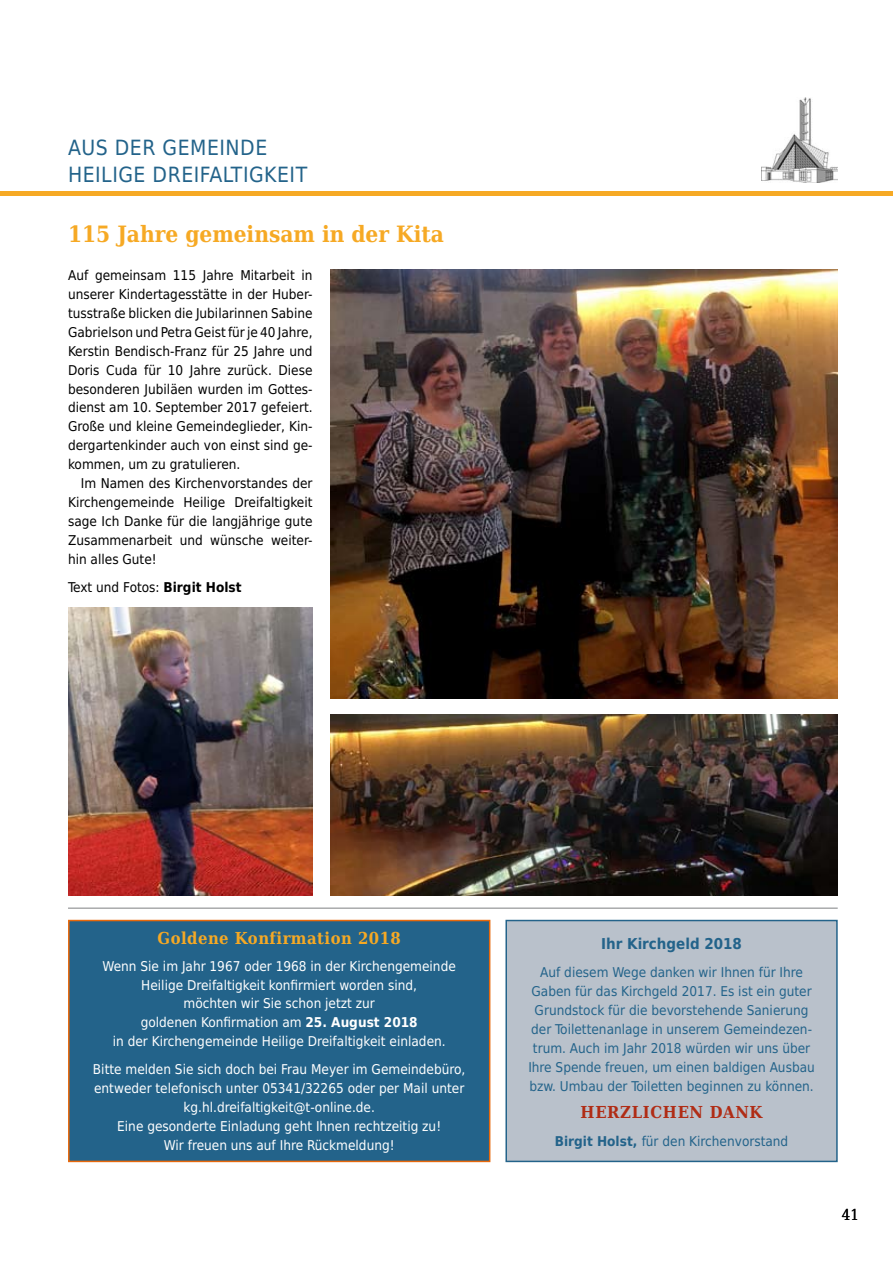
<style>
.page{position:relative;width:893px;height:1263px;background:#fff}
.page>*{position:absolute;margin:0;border:0;box-sizing:border-box;transform-origin:0 0}
.t1{font:700 22.5px "DejaVu Serif Condensed";color:#f6a924}
.t2{font:21px/27px "DejaVu Sans Condensed";letter-spacing:.025em;color:#23638a}
.t3{font:700 16.5px "DejaVu Serif Condensed";letter-spacing:.03em;color:#f6a924}
.t4{font:700 16.5px "DejaVu Serif Condensed";color:#b02c15}
.t5{font:700 15px "DejaVu Sans Condensed";color:#23638a}
.t6{font:15px "DejaVu Serif Condensed";color:#000}
.t7{font:13.5px/18.9px "DejaVu Sans Condensed";color:#000;text-align:justify}
.t8{font:13.5px/18.9px "DejaVu Sans Condensed";color:#fff;text-align:center}
.t9{font:13.5px/18.9px "DejaVu Sans Condensed";color:#23638a;text-align:center}
.s1{font-weight:700}
</style>
<div class="page">
<div style="left:0;top:191px;width:893px;height:5px;background:#f6a924"></div>
<img style="left:761px;top:97px;width:77px;height:86px">
<img style="left:330px;top:270px;width:508px;height:428px">
<img style="left:68px;top:608px;width:245px;height:287px">
<img style="left:331px;top:714px;width:507px;height:181px">
<div style="left:69px;top:920px;width:421px;height:241px;background:#23638a"></div>
<div style="left:68px;top:920px;width:422px;height:242px;border:2px solid #e7680b"></div>
<div style="left:506px;top:920px;width:331px;height:241px;background:#b9c1cb"></div>
<div style="left:505px;top:920px;width:333px;height:242px;border:2px solid #23638a"></div>
<hr style="left:68px;top:907px;width:770px;height:2px;background:#a9aaac">
<h2 class="t2" style="left:68px;top:133px;width:241px">AUS DER GEMEINDE<br>HEILIGE DREIFALTIGKEIT</h2>
<h1 class="t1" style="left:68px;top:217px;width:377px">115 Jahre gemeinsam in der Kita</h1>
<p class="t7" style="left:68px;top:265px;width:246px">Auf gemeinsam 115 Jahre Mitarbeit in unserer Kindertagesstätte in der Huber&shy;tusstraße blicken die Jubilarinnen Sabine Gabrielson und Petra Geist für je 40 Jahre, Kerstin Bendisch-Franz für 25 Jahre und Doris Cuda für 10 Jahre zurück. Diese besonderen Jubiläen wurden im Gottes&shy;dienst am 10. September 2017 gefeiert.<br>Große und kleine Gemeindeglieder, Kin&shy;dergartenkinder auch von einst sind ge&shy;kommen, um zu gratulieren.</p>
<p class="t7" style="left:68px;top:473px;width:246px;text-indent:13px">Im Namen des Kirchenvorstandes der Kirchengemeinde Heilige Dreifaltigkeit sage Ich Danke für die langjährige gute Zusammenarbeit und wünsche weiter&shy;hin alles Gute!</p>
<p class="t7" style="left:68px;top:577px;width:175px">Text und Fotos: <span class="s1">Birgit Holst</span></p>
<p class="t3" style="left:158px;top:925px;width:245px">Goldene Konfirmation 2018</p>
<p class="t8" style="left:103px;top:956px;width:355px">Wenn Sie im Jahr 1967 oder 1968 in der Kirchengemeinde Heilige Dreifaltigkeit konfirmiert worden sind,<br>möchten wir Sie schon jetzt zur<br>goldenen Konfirmation am <span class="s1">25. August 2018<br></span>in der Kirchengemeinde Heilige Dreifaltigkeit einladen.</p>
<p class="t8" style="left:93px;top:1059px;width:374px">Bitte melden Sie sich doch bei Frau Meyer im Gemeindebüro, entweder telefonisch unter 05341/32265 oder per Mail unter kg.hl.dreifaltigkeit@t-online.de.<br>Eine gesonderte Einladung geht Ihnen rechtzeitig zu!<br>Wir freuen uns auf Ihre Rückmeldung!</p>
<p class="t5" style="left:601px;top:932px;width:142px">Ihr Kirchgeld 2018</p>
<p class="t9" style="left:528px;top:962px;width:288px">Auf diesem Wege danken wir Ihnen für Ihre Gaben für das Kirchgeld 2017. Es ist ein guter Grundstock für die bevorstehende Sanierung der Toilettenanlage in unserem Gemeindezen&shy;trum. Auch im Jahr 2018 würden wir uns über Ihre Spende freuen, um einen baldigen Ausbau bzw. Umbau der Toiletten beginnen zu können.</p>
<p class="t4" style="left:581px;top:1099px;width:27px">Herzlichen</p>
<p class="t4" style="left:710px;top:1099px;width:28px">Dank</p>
<p class="t9" style="left:555px;top:1131px;width:235px"><span class="s1">Birgit Holst,</span> für den Kirchenvorstand</p>
<p class="t6" style="left:842px;top:1203px;width:19px">41</p>
</div>
